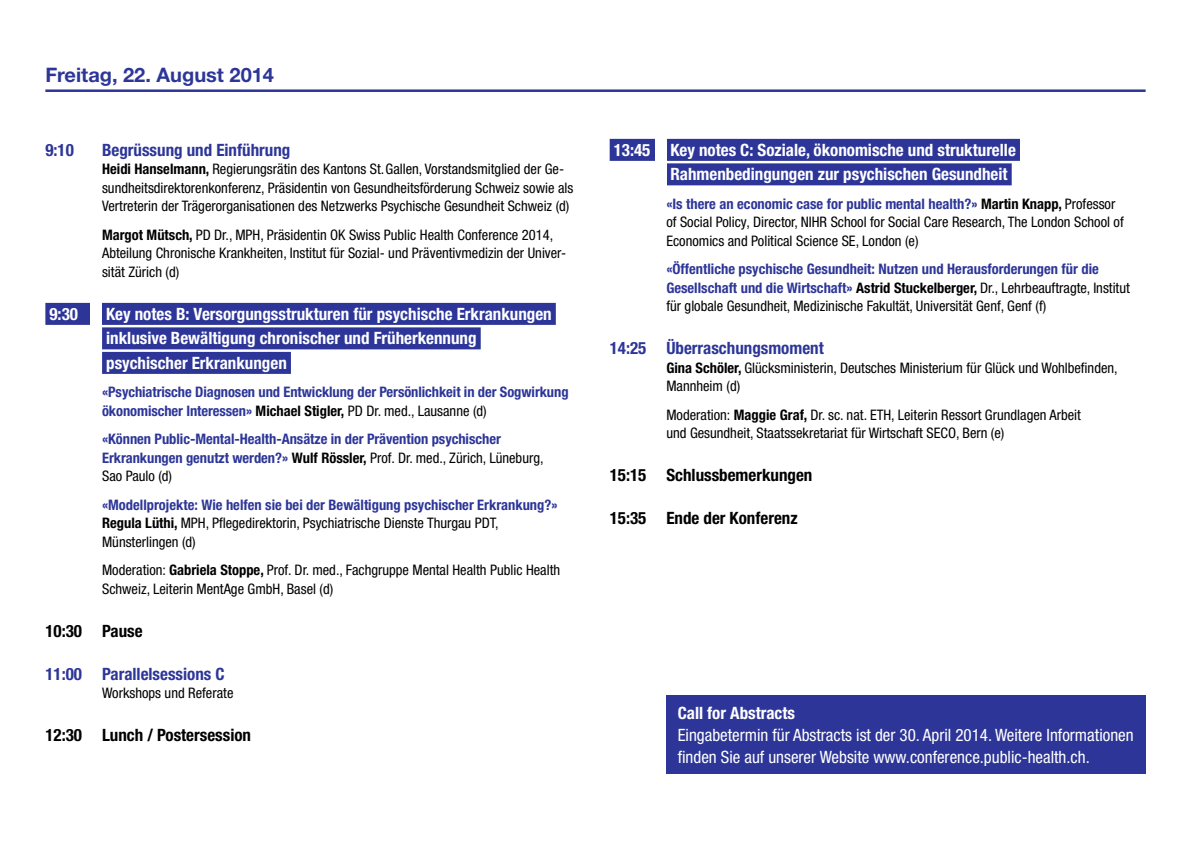
<style>
.page{position:relative;width:1191px;height:842px;background:#fff}
.page>*{position:absolute;margin:0;border:0;box-sizing:border-box;transform-origin:0 0}
.t1{font:700 20px "Helvetica Neue LT Pro";color:#2d3698}
.t2{font:700 condensed 17px/24.4px "Helvetica Neue LT Pro";color:#fff}
.t3{font:condensed 17px/22px "Helvetica Neue LT Pro";color:#fff}
.t4{font:700 condensed 17px "Helvetica Neue LT Pro";color:#000}
.t5{font:700 condensed 17px "Helvetica Neue LT Pro";color:#2d3698}
.t6{font:condensed 14.4px/18.6px "Helvetica Neue LT Pro";color:#000}
.t7{font:700 condensed 14.4px/18.6px "Helvetica Neue LT Pro";letter-spacing:-.005em;color:#2d3698}
.s1{font-weight:700}
.s2{color:#000}
.s3{font-weight:400;color:#000}
.s4{font-weight:700;color:#2d3698}
</style>
<div class="page">
<div style="left:45px;top:303px;width:511px;height:22px;background:#2d3698"></div>
<div style="left:102px;top:327px;width:379px;height:22px;background:#2d3698"></div>
<div style="left:102px;top:352px;width:189px;height:22px;background:#2d3698"></div>
<div style="left:609px;top:139px;width:411px;height:22px;background:#2d3698"></div>
<div style="left:666px;top:163px;width:345px;height:22px;background:#2d3698"></div>
<div style="left:666px;top:695px;width:479px;height:79px;background:#2d3698"></div>
<div style="left:655px;top:130px;width:11px;height:57px;background:#fff"></div>
<hr style="left:45px;top:89px;width:1100px;height:3px;background:#2d3698">
<div style="left:91px;top:283px;width:11px;height:95px;background:#fff"></div>
<h1 class="t1" style="left:45px;top:63px;width:230px">Freitag, 22. August 2014</h1>
<p class="t5" style="left:45px;top:140px;width:30px">9:10</p>
<p class="t5" style="left:102px;top:140px;width:190px">Begrüssung und Einführung</p>
<p class="t6" style="left:102px;top:160px;width:473px"><span class="s1">Heidi Hanselmann,</span> Regierungsrätin des Kantons St.Gallen, Vorstandsmitglied der Ge&shy;sundheitsdirektorenkonferenz, Präsidentin von Gesundheitsförderung Schweiz sowie als<br>Vertreterin der Trägerorganisationen des Netzwerks Psychische Gesundheit Schweiz (d)</p>
<p class="t6" style="left:102px;top:225px;width:465px"><span class="s1">Margot Mütsch,</span> PD Dr., MPH, Präsidentin OK Swiss Public Health Conference 2014,<br>Abteilung Chronische Krankheiten, Institut für Sozial- und Präventivmedizin der Univer&shy;sität Zürich (d)</p>
<p class="t2" style="left:49px;top:302px;width:30px">9:30</p>
<p class="t2" style="left:106px;top:302px;width:447px">Key notes B: Versorgungsstrukturen für psychische Erkrankungen inklusive Bewältigung chronischer und Früherkennung psychischer Erkrankungen</p>
<p class="t7" style="left:102px;top:383px;width:468px">«Psychiatrische Diagnosen und Entwicklung der Persönlichkeit in der Sogwirkung ökonomischer Interessen» <span class="s2">Michael Stigler,</span> <span class="s3">PD Dr. med., Lausanne (d)</span></p>
<p class="t7" style="left:102px;top:430px;width:443px">«Können Public-Mental-Health-Ansätze in der Prävention psychischer<br>Erkrankungen genutzt werden?» <span class="s2">Wulf Rössler,</span> <span class="s3">Prof. Dr. med., Zürich, Lüneburg,<br>Sao Paulo (d)</span></p>
<p class="t6" style="left:102px;top:495px;width:457px"><span class="s4">«Modellprojekte: Wie helfen sie bei der Bewältigung psychischer Erkrankung?»<br></span><span class="s1">Regula Lüthi,</span> MPH, Pflegedirektorin, Psychiatrische Dienste Thurgau PDT,<br>Münsterlingen (d)</p>
<p class="t6" style="left:102px;top:561px;width:459px">Moderation: <span class="s1">Gabriela Stoppe,</span> Prof. Dr. med., Fachgruppe Mental Health Public Health<br>Schweiz, Leiterin MentAge GmbH, Basel (d)</p>
<p class="t4" style="left:45px;top:621px;width:99px">10:30 Pause</p>
<p class="t5" style="left:45px;top:664px;width:181px">11:00 Parallelsessions C</p>
<p class="t6" style="left:102px;top:684px;width:133px">Workshops und Referate</p>
<p class="t4" style="left:45px;top:725px;width:207px">12:30 Lunch / Postersession</p>
<p class="t2" style="left:670px;top:138px;width:347px;text-indent:-57px">13:45 Key notes C: Soziale, ökonomische und strukturelle<br>Rahmenbedingungen zur psychischen Gesundheit</p>
<p class="t6" style="left:666px;top:194px;width:459px"><span class="s4">«Is there an economic case for public mental health?»</span> <span class="s1">Martin Knapp,</span> Professor of Social Policy, Director, NIHR School for Social Care Research, The London School of<br>Economics and Political Science SE, London (e)</p>
<p class="t7" style="left:666px;top:260px;width:465px">«Öffentliche psychische Gesundheit: Nutzen und Herausforderungen für die<br>Gesellschaft und die Wirtschaft» <span class="s2">Astrid Stuckelberger,</span> <span class="s3">Dr., Lehrbeauftragte, Institut für globale Gesundheit, Medizinische Fakultät, Universität Genf, Genf (f)</span></p>
<p class="t5" style="left:609px;top:338px;width:216px">14:25 Überraschungsmoment</p>
<p class="t6" style="left:666px;top:358px;width:453px"><span class="s1">Gina Schöler,</span> Glücksministerin, Deutsches Ministerium für Glück und Wohlbefinden,<br>Mannheim (d)</p>
<p class="t6" style="left:666px;top:405px;width:416px">Moderation: <span class="s1">Maggie Graf,</span> Dr. sc. nat. ETH, Leiterin Ressort Grundlagen Arbeit und Gesundheit, Staatssekretariat für Wirtschaft SECO, Bern (e)</p>
<p class="t4" style="left:609px;top:465px;width:204px">15:15 Schlussbemerkungen</p>
<p class="t4" style="left:609px;top:508px;width:189px">15:35 Ende der Konferenz</p>
<p class="t2" style="left:677px;top:700px;width:119px">Call for Abstracts</p>
<p class="t3" style="left:677px;top:723px;width:457px">Eingabetermin für Abstracts ist der 30. April 2014. Weitere Informationen finden Sie auf unserer Website www.conference.public-health.ch.</p>
</div>
